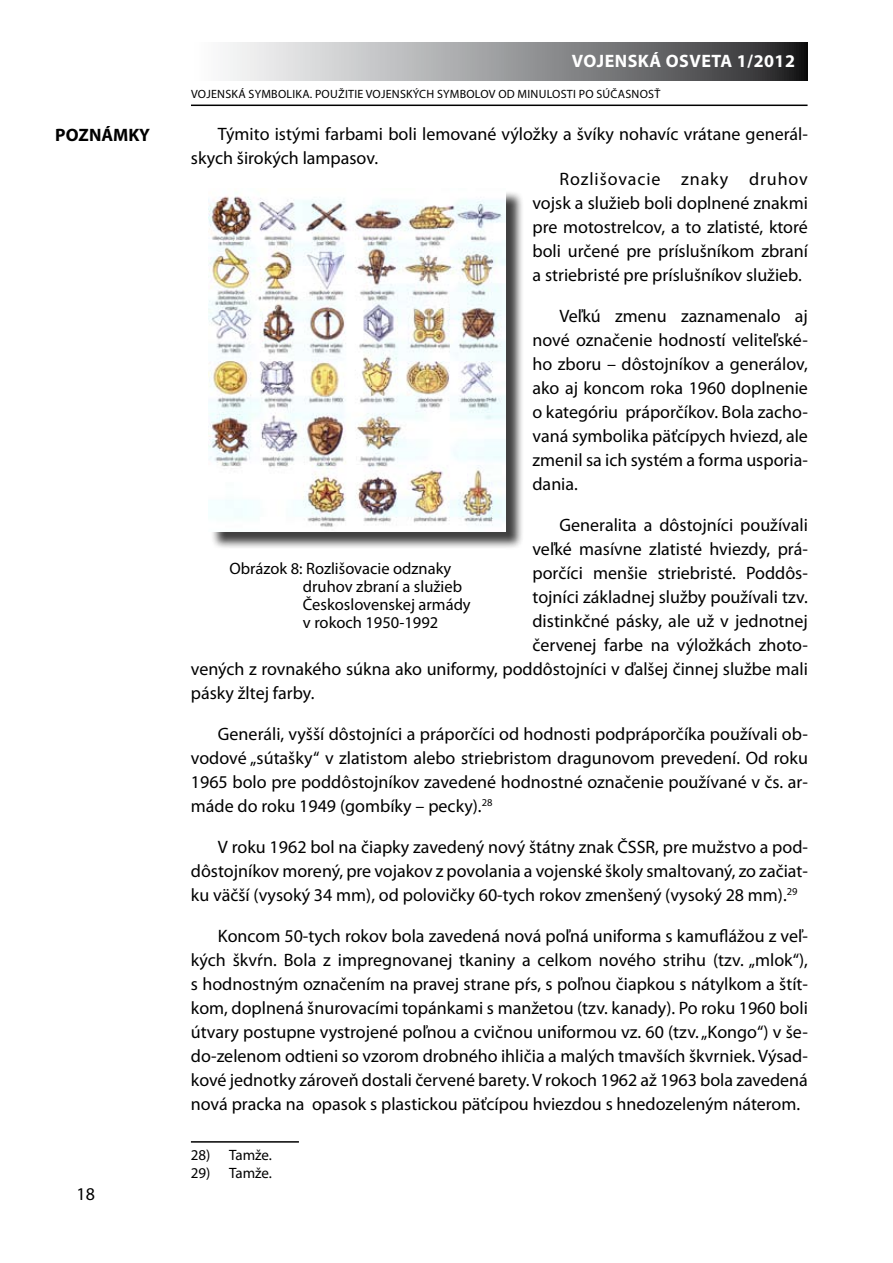
<style>
.page{position:relative;width:893px;height:1263px;background:#fff}
.page>*{position:absolute;margin:0;border:0;box-sizing:border-box;transform-origin:0 0}
.t1{font:18px/24px "Myriad Pro";color:#000;text-align:justify}
.t2{font:700 18px "Myriad Pro";letter-spacing:.025em;color:#fff}
.t3{font:700 18px "Myriad Pro";color:#000}
.t4{font:16.5px/18px "Myriad Pro";color:#000}
.t5{font:15px "Myriad Pro";color:#000}
.t6{font:12px "Myriad Pro";letter-spacing:.02em;color:#000}
</style>
<div class="page">
<svg style="left:228px;top:43px;width:580px;height:38px;background:#939495"></svg>
<hr style="left:191px;top:105px;width:617px;height:1px;background:#000">
<div style="left:210px;top:190px;width:314px;height:360px;background:#000;opacity:.75"></div>
<img style="left:208px;top:190px;width:297px;height:341px">
<hr style="left:191px;top:1141px;width:108px;height:1px;background:#000">
<p class="t2" style="left:572px;top:49px;width:225px">VOJENSKÁ OSVETA 1/2012</p>
<p class="t6" style="left:191px;top:87px;width:15px">Vojenská</p>
<p class="t6" style="left:249px;top:87px;width:8px">symbolika</p>
<p class="t6" style="left:310px;top:87px;width:41px">. Použitie</p>
<p class="t6" style="left:366px;top:87px;width:8px">vojensk</p>
<p class="t6" style="left:413px;top:87px;width:33px">ých symbolov</p>
<p class="t6" style="left:498px;top:87px;width:27px">od minulosti</p>
<p class="t6" style="left:579px;top:87px;width:26px">po súčasnosť</p>
<p class="t3" style="left:55px;top:123px;width:96px">POZNÁMKY</p>
<p class="t1" style="left:191px;top:122px;width:618px;text-indent:27px">Týmito istými farbami boli lemované výložky a švíky nohavíc vrátane generál&shy;skych širokých lampasov.</p>
<p class="t1" style="left:77px;top:1181px;width:20px">18</p>
<p class="t1" style="left:532px;top:166px;width:277px;text-indent:27px">Rozlišovacie znaky druhov vojsk a služieb boli doplnené znakmi pre motostrelcov, a to zlatisté, ktoré boli určené pre príslušníkom zbraní a striebristé pre príslušníkov služieb.</p>
<p class="t1" style="left:532px;top:303px;width:277px;text-indent:27px">Veľkú zmenu zaznamenalo aj nové označenie hodností veliteľské&shy;ho zboru – dôstojníkov a generálov, ako aj koncom roka 1960 doplnenie o kategóriu práporčíkov. Bola zacho&shy;vaná symbolika päťcípych hviezd, ale zmenil sa ich systém a forma usporia&shy;dania.</p>
<p class="t1" style="left:559px;top:512px;width:250px">Generalita a dôstojníci používali</p>
<p class="t1" style="left:532px;top:536px;width:277px">veľké masívne zlatisté hviezdy, prá-</p>
<p class="t1" style="left:532px;top:560px;width:277px">porčíci menšie striebristé. Poddôs-</p>
<p class="t1" style="left:532px;top:584px;width:277px">tojníci základnej služby používali tzv.</p>
<p class="t1" style="left:532px;top:608px;width:277px">distinkčné pásky, ale už v jednotnej</p>
<p class="t1" style="left:532px;top:632px;width:277px">červenej farbe na výložkách zhoto-</p>
<p class="t1" style="left:191px;top:657px;width:618px">vených z rovnakého súkna ako uniformy, poddôstojníci v ďalšej činnej službe mali</p>
<p class="t1" style="left:191px;top:681px;width:125px">pásky žltej farby.</p>
<p class="t1" style="left:191px;top:722px;width:618px;text-indent:27px">Generáli, vyšší dôstojníci a práporčíci od hodnosti podpráporčíka používali ob&shy;vodové „sútašky“ v zlatistom alebo striebristom dragunovom prevedení. Od roku 1965 bolo pre poddôstojníkov zavedené hodnostné označenie používané v čs. ar&shy;máde do roku 1949 (gombíky – pecky).<sup>28</sup></p>
<p class="t1" style="left:191px;top:835px;width:619px;text-indent:27px">V roku 1962 bol na čiapky zavedený nový štátny znak ČSSR, pre mužstvo a pod&shy;dôstojníkov morený, pre vojakov z povolania a vojenské školy smaltovaný, zo začiat&shy;ku väčší (vysoký 34 mm), od polovičky 60-tych rokov zmenšený (vysoký 28 mm).<sup>29</sup></p>
<p class="t1" style="left:191px;top:924px;width:618px;text-indent:27px">Koncom 50-tych rokov bola zavedená nová poľná uniforma s kamuflážou z veľ&shy;kých škvŕn. Bola z impregnovanej tkaniny a celkom nového strihu (tzv. „mlok“), s hodnostným označením na pravej strane pŕs, s poľnou čiapkou s nátylkom a štít&shy;kom, doplnená šnurovacími topánkami s manžetou (tzv. kanady). Po roku 1960 boli útvary postupne vystrojené poľnou a cvičnou uniformou vz. 60 (tzv. „Kongo“) v še&shy;do-zelenom odtieni so vzorom drobného ihličia a malých tmavších škvrniek. Výsad&shy;kové jednotky zároveň dostali červené barety. V rokoch 1962 až 1963 bola zavedená nová pracka na opasok s plastickou päťcípou hviezdou s hnedozeleným náterom.</p>
<p class="t5" style="left:191px;top:1145px;width:83px">28) Tamže.</p>
<p class="t5" style="left:191px;top:1163px;width:83px">29) Tamže.</p>
<p class="t4" style="left:303px;top:559px;width:169px;text-indent:-73px">Obrázok 8: Rozlišovacie odznaky druhov zbraní a služieb<br>Československej armády v rokoch 1950-1992</p>
</div>
